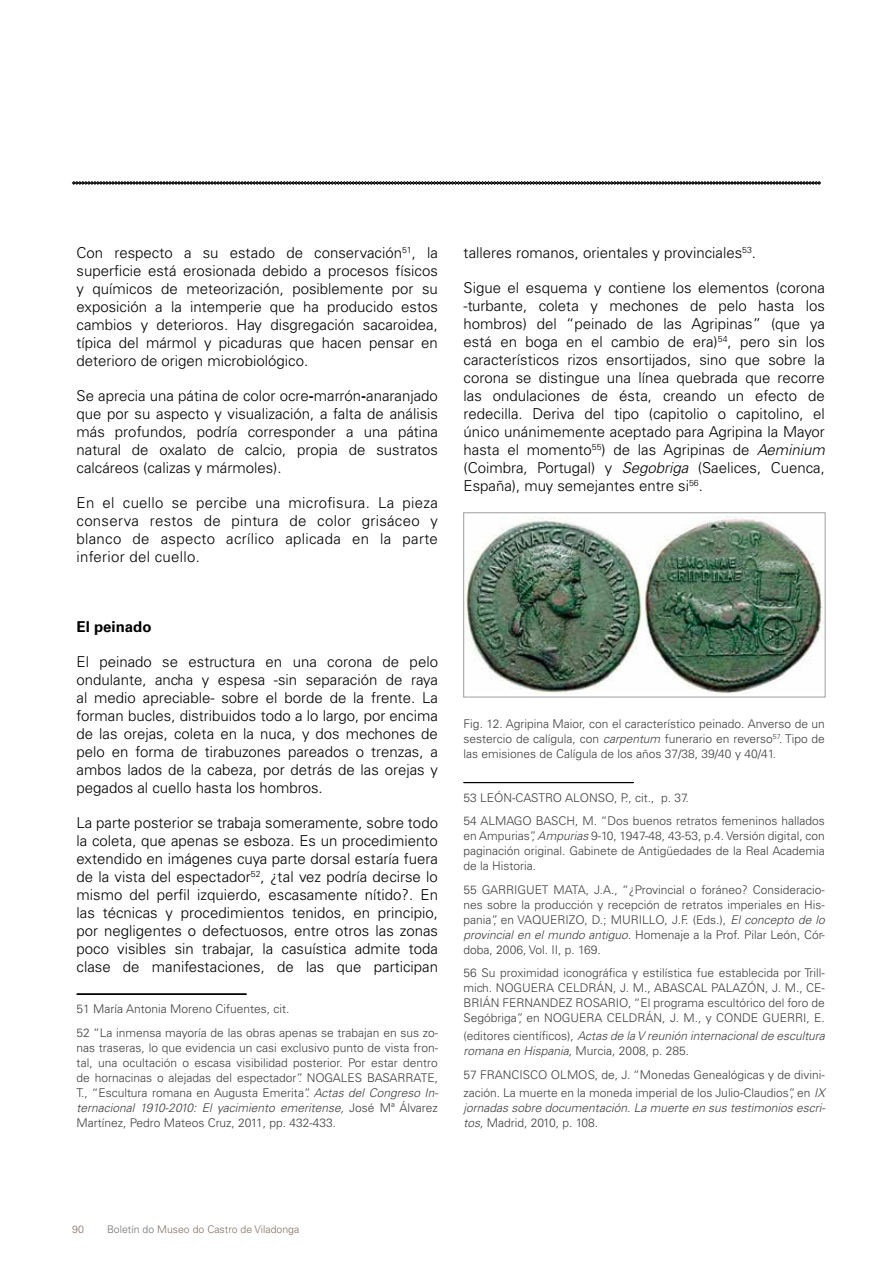
<style>
.page{position:relative;width:893px;height:1263px;background:#fff}
.page>*{position:absolute;margin:0;border:0;box-sizing:border-box;transform-origin:0 0}
.t1{font:300 15px/18px "Univers LT Std";color:#000;text-align:justify}
.t2{font:700 15px "Univers LT Std";color:#000}
.t3{font:300 12px/15px "Univers LT Std";color:#3e3d40;text-align:justify}
.t4{font:italic 300 12px/15px "Univers LT Std";color:#3e3d40}
.t5{font:300 10.5px "Univers LT Std";color:#827061}
.s1{font-weight:700}
.s2{font-style:italic}
.s3{font-style:normal}
.s4{color:#707172}
</style>
<div class="page">
<svg style="left:72px;top:181px;width:749px;height:4px;background:#616161"></svg>
<svg style="left:76px;top:993px;width:171px;height:2px"></svg>
<img style="left:465px;top:516px;width:358px;height:177px">
<div style="left:463px;top:513px;width:362px;height:184px;border:1px solid #9c9e9f"></div>
<svg style="left:463px;top:782px;width:171px;height:1px"></svg>
<p class="t1" style="left:77px;top:243px;width:363px">Con respecto a su estado de conservación<sup>51</sup>, la superficie está erosionada debido a procesos físicos y químicos de meteorización, posiblemente por su exposición a la intemperie que ha producido estos cambios y deterioros. Hay disgregación sacaroidea, típica del mármol y picaduras que hacen pensar en deterioro de origen microbiológico.</p>
<p class="t1" style="left:77px;top:386px;width:363px">Se aprecia una pátina de color ocre<span class="s1">-</span>marrón<span class="s1">-</span>anaranjado que por su aspecto y visualización, a falta de análisis más profundos, podría corresponder a una pátina natural de oxalato de calcio, propia de sustratos calcáreos (calizas y mármoles).</p>
<p class="t1" style="left:77px;top:493px;width:363px">En el cuello se percibe una microfisura. La pieza conserva restos de pintura de color grisáceo y blanco de aspecto acrílico aplicada en la parte inferior del cuello.</p>
<p class="t2" style="left:77px;top:617px;width:77px">El peinado</p>
<p class="t1" style="left:77px;top:652px;width:363px">El peinado se estructura en una corona de pelo ondulante, ancha y espesa -sin separación de raya al medio apreciable- sobre el borde de la frente. La forman bucles, distribuidos todo a lo largo, por encima de las orejas, coleta en la nuca, y dos mechones de pelo en forma de tirabuzones pareados o trenzas, a ambos lados de la cabeza, por detrás de las orejas y pegados al cuello hasta los hombros.</p>
<p class="t1" style="left:77px;top:813px;width:363px">La parte posterior se trabaja someramente, sobre todo la coleta, que apenas se esboza. Es un procedimiento extendido en imágenes cuya parte dorsal estaría fuera de la vista del espectador<sup>52</sup>, ¿tal vez podría decirse lo mismo del perfil izquierdo, escasamente nítido?. En las técnicas y procedimientos tenidos, en principio, por negligentes o defectuosos, entre otros las zonas poco visibles sin trabajar, la casuística admite toda clase de manifestaciones, de las que participan</p>
<p class="t3" style="left:77px;top:997px;width:363px;line-height:23.5px">51 María Antonia Moreno Cifuentes, cit.<br>52 “La inmensa mayoría de las obras apenas se trabajan en sus zo-</p>
<p class="t3" style="left:77px;top:1040px;width:364px">nas traseras, lo que evidencia un casi exclusivo punto de vista fron&shy;tal, una ocultación o escasa visibilidad posterior. Por estar dentro de hornacinas o alejadas del espectador”. NOGALES BASARRATE, T., “Escultura romana en Augusta Emerita”. <span class="s2">Actas del Congreso In&shy;ternacional 1910-2010: El yacimiento emeritense,</span> José Mª Álvarez Martínez, Pedro Mateos Cruz, 2011, pp. 432-433.</p>
<p class="t1" style="left:463px;top:243px;width:294px">talleres romanos, orientales y provinciales<sup>53</sup>.</p>
<p class="t1" style="left:463px;top:278px;width:363px">Sigue el esquema y contiene los elementos (corona -turbante, coleta y mechones de pelo hasta los hombros) del “peinado de las Agripinas” (que ya está en boga en el cambio de era)<sup>54</sup>, pero sin los característicos rizos ensortijados, sino que sobre la corona se distingue una línea quebrada que recorre las ondulaciones de ésta, creando un efecto de redecilla. Deriva del tipo (capitolio o capitolino, el único unánimemente aceptado para Agripina la Mayor hasta el momento<sup>55</sup>) de las Agripinas de <span class="s2">Aeminium </span>(Coimbra, Portugal) y <span class="s2">Segobriga</span> (Saelices, Cuenca, España), muy semejantes entre si<sup>56</sup>.</p>
<p class="t3" style="left:463px;top:717px;width:363px">Fig. 12. Agripina Maior, con el característico peinado. Anverso de un sestercio de calígula, con <span class="s2">carpentum</span> funerario en reverso<sup>57</sup>. Tipo de las emisiones de Calígula de los años 37/38, 39/40 y 40/41.</p>
<p class="t3" style="left:463px;top:786px;width:363px;line-height:23.5px">53 LEÓN-CASTRO ALONSO, P., cit., p. 37.<br>54 ALMAGO BASCH, M. “Dos buenos retratos femeninos hallados</p>
<p class="t3" style="left:463px;top:829px;width:363px">en Ampurias”, <span class="s2">Ampurias</span> 9-10, 1947-48, 43-53, p.4. Versión digital, con paginación original. Gabinete de Antigüedades de la Real Academia de la Historia.</p>
<p class="t3" style="left:463px;top:882px;width:363px">55 GARRIGUET MATA, J.A., “¿Provincial o foráneo? Consideracio&shy;nes sobre la producción y recepción de retratos imperiales en His&shy;pania”, en VAQUERIZO, D.; MURILLO, J.F. (Eds.), <span class="s2">El concepto de lo provincial en el mundo antiguo.</span> Homenaje a la Prof. Pilar León, Cór&shy;doba, 2006, Vol. II, p. 169.</p>
<p class="t3" style="left:463px;top:966px;width:363px">56 Su proximidad iconográfica y estilística fue establecida por Trill&shy;mich. NOGUERA CELDRÁN, J. M., ABASCAL PALAZÓN, J. M., CE-BRIÁN FERNANDEZ ROSARIO, “El programa escultórico del foro de Segóbriga”, en NOGUERA CELDRÁN, J. M., y CONDE GUERRI, E.</p>
<p class="t4" style="left:463px;top:1029px;width:363px"><span class="s3">(editores científicos),</span> Actas de la V reunión internacional de escultura romana en Hispania, <span class="s3">Murcia, 2008, p. 285.</span></p>
<p class="t3" style="left:463px;top:1066px;width:363px;line-height:18px">57 FRANCISCO OLMOS, de, J. “Monedas Genealógicas y de divini&shy;zación. La muerte en la moneda imperial de los Julio-Claudios”, en <span class="s2">IX</span></p>
<p class="t4" style="left:463px;top:1100px;width:364px">jornadas sobre documentación. La muerte en sus testimonios escri&shy;tos, <span class="s3">Madrid, 2010, p. 108.</span></p>
<p class="t5" style="left:72px;top:1223px;width:13px">90</p>
<p class="t5" style="left:107px;top:1223px;width:194px"><span class="s4">Boletín do</span> Museo do Castro de Viladonga</p>
</div>
